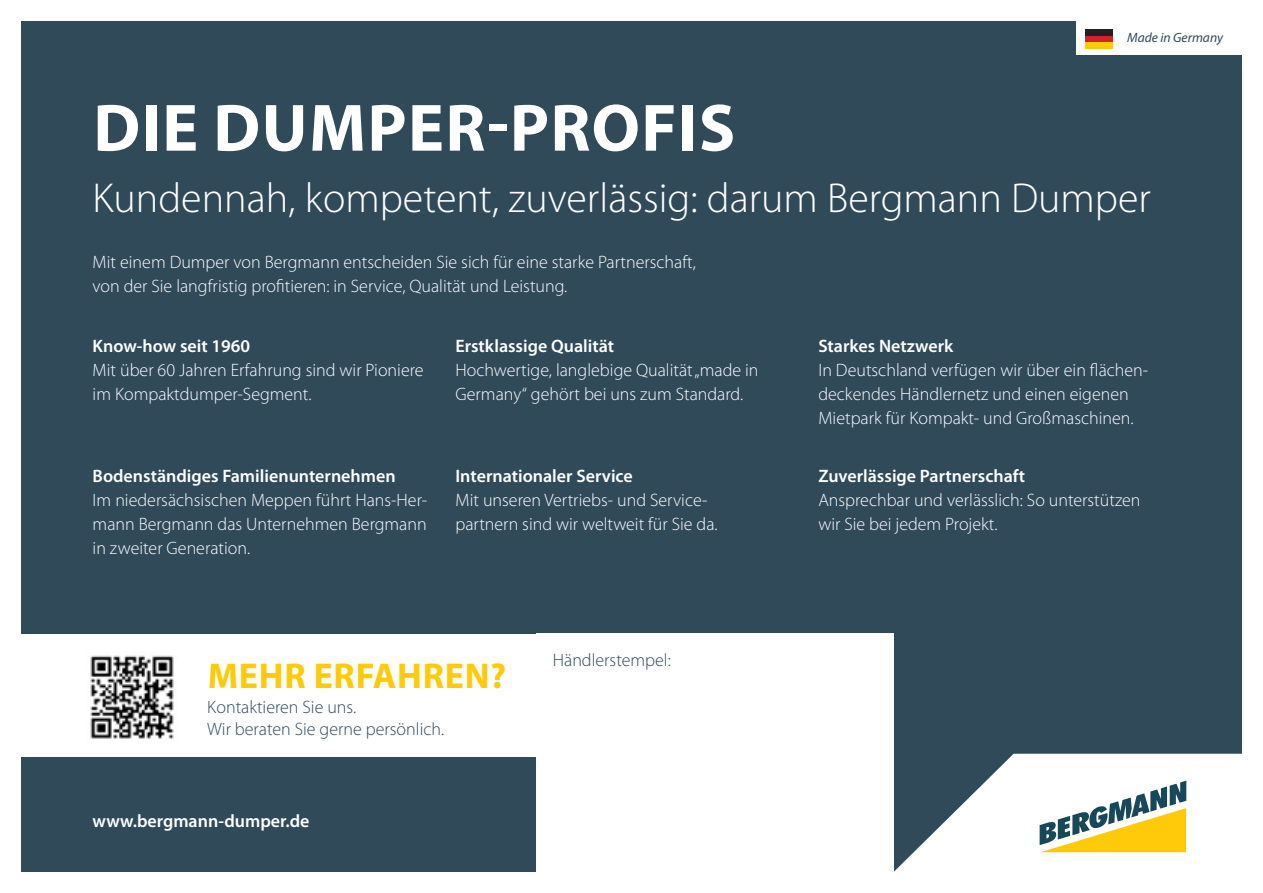
<style>
.page{position:relative;width:1263px;height:893px;background:#fff}
.page>*{position:absolute;margin:0;border:0;box-sizing:border-box;transform-origin:0 0}
.t1{font:700 67.5px "Myriad Pro";letter-spacing:.02em;color:#fff}
.t2{font:300 42px "Myriad Pro";color:#fff}
.t3{font:700 36px "Myriad Pro";letter-spacing:.02em;color:#feca0a}
.t4{font:300 18px/24px "Myriad Pro";color:#fff}
.t5{font:600 18px "Myriad Pro";color:#fff}
.t6{font:300 18px/21.6px "Myriad Pro";color:#304a5a}
.t7{font:italic 13.5px "Myriad Pro";color:#304a5a}
</style>
<div class="page">
<div style="left:21px;top:21px;width:1221px;height:851px;background:#304a5a"></div>
<div style="left:0;top:634px;width:893px;height:122px;background:#fff"></div>
<div style="left:536px;top:634px;width:357px;height:245px;background:#fff"></div>
<svg style="left:893px;top:754px;width:349px;height:118px;fill:#fff"></svg>
<img style="left:90px;top:655px;width:84px;height:84px">
<div style="left:1076px;top:19px;width:168px;height:35px;background:#fff"></div>
<div style="left:1085px;top:29px;width:28px;height:7px;background:#231f20"></div>
<div style="left:1085px;top:36px;width:28px;height:7px;background:#d1232a"></div>
<div style="left:1085px;top:43px;width:28px;height:6px;background:#feca0a"></div>
<svg style="left:1040px;top:781px;width:146px;height:71px;background:#ccc790"></svg>
<p class="t7" style="left:1127px;top:29px;width:97px">Made in Germany</p>
<h1 class="t1" style="left:93px;top:84px;width:643px">DIE DUMPER-PROFIS</h1>
<h2 class="t2" style="left:93px;top:173px;width:1060px">Kundennah, kompetent, zuverlässig: darum Bergmann Dumper</h2>
<p class="t4" style="left:93px;top:249px;width:605px">Mit einem Dumper von Bergmann entscheiden Sie sich für eine starke Partnerschaft, von der Sie langfristig profitieren: in Service, Qualität und Leistung.</p>
<p class="t5" style="left:93px;top:334px;width:159px">Know-how seit 1960</p>
<p class="t4" style="left:93px;top:357px;width:332px">Mit über 60 Jahren Erfahrung sind wir Pioniere im Kompaktdumper-Segment.</p>
<p class="t5" style="left:93px;top:465px;width:305px">Bodenständiges Familienunternehmen</p>
<p class="t4" style="left:93px;top:488px;width:336px;text-align:justify">Im niedersächsischen Meppen führt Hans-Her&shy;mann Bergmann das Unternehmen Bergmann in zweiter Generation.</p>
<p class="t5" style="left:455px;top:334px;width:160px">Erstklassige Qualität</p>
<p class="t4" style="left:455px;top:357px;width:305px">Hochwertige, langlebige Qualität „made in<br>Germany“ gehört bei uns zum Standard.</p>
<p class="t5" style="left:455px;top:465px;width:179px">Internationaler Service</p>
<p class="t4" style="left:455px;top:488px;width:264px">Mit unseren Vertriebs- und Service&shy;partnern sind wir weltweit für Sie da.</p>
<h3 class="t3" style="left:208px;top:653px;width:300px">MEHR ERFAHREN?</h3>
<p class="t6" style="left:207px;top:696px;width:238px">Kontaktieren Sie uns.<br>Wir beraten Sie gerne persönlich.</p>
<p class="t5" style="left:93px;top:810px;width:218px">www.bergmann-dumper.de</p>
<p class="t6" style="left:553px;top:649px;width:120px">Händlerstempel:</p>
<p class="t5" style="left:818px;top:334px;width:136px">Starkes Netzwerk</p>
<p class="t4" style="left:818px;top:357px;width:331px">In Deutschland verfügen wir über ein flächen&shy;deckendes Händlernetz und einen eigenen<br>Mietpark für Kompakt- und Großmaschinen.</p>
<p class="t5" style="left:818px;top:465px;width:208px">Zuverlässige Partnerschaft</p>
<p class="t4" style="left:818px;top:488px;width:324px">Ansprechbar und verlässlich: So unterstützen wir Sie bei jedem Projekt.</p>
</div>
